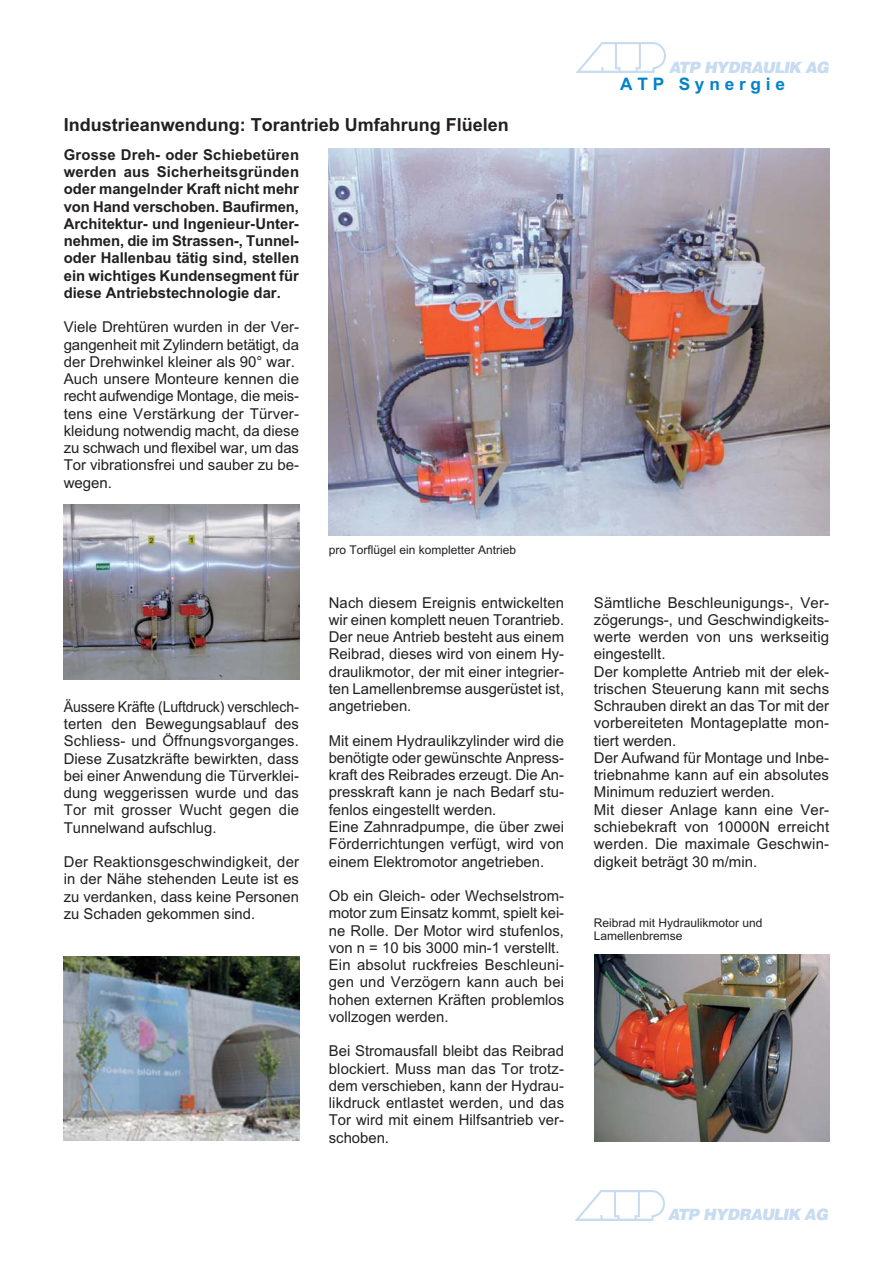
<style>
.page{position:relative;width:893px;height:1263px;background:#fff}
.page>*{position:absolute;margin:0;border:0;box-sizing:border-box;transform-origin:0 0}
.t1{font:700 18px "Arial";color:#231f20}
.t2{font:700 17.25px "Arial";color:#0083ca}
.t3{font:italic 900 15.6px "Helvetica";letter-spacing:-.055em;color:#c7dbf1}
.t4{font:15px/17.2px "Arial";color:#231f20}
.t5{font:700 15px/17.2px "Arial";color:#231f20;text-align:justify}
.t6{font:15px/17.2px "Arial";color:#231f20;text-align:justify;scale:.94 1}
.t7{font:12px/13.5px "Arial";color:#231f20}
</style>
<div class="page">
<img style="left:577px;top:43px;width:88px;height:30px">
<img style="left:64px;top:505px;width:235px;height:174px">
<img style="left:576px;top:1190px;width:88px;height:30px">
<img style="left:329px;top:149px;width:500px;height:387px">
<img style="left:64px;top:957px;width:235px;height:184px">
<img style="left:594px;top:954px;width:235px;height:187px">
<p class="t1" style="left:64px;top:118px;width:447px">Industrieanwendung: Torantrieb Umfahrung Flüelen</p>
<p class="t5" style="left:64px;top:147px;width:237px">Grosse Dreh- oder Schiebetüren werden aus Sicherheitsgründen oder mangelnder Kraft nicht mehr von Hand verschoben. Baufirmen, Architektur- und Ingenieur-Unter&shy;nehmen, die im Strassen-, Tunnel&shy;oder Hallenbau tätig sind, stellen ein wichtiges Kundensegment für diese Antriebstechnologie dar.</p>
<p class="t4" style="left:64px;top:320px;width:237px">Viele Drehtüren wurden in der Ver&shy;gangenheit mit Zylindern betätigt, da der Drehwinkel kleiner als 90° war.<br>Auch unsere Monteure kennen die recht aufwendige Montage, die meis&shy;tens eine Verstärkung der Türver&shy;kleidung notwendig macht, da diese zu schwach und flexibel war, um das<br>Tor vibrationsfrei und sauber zu be&shy;wegen.</p>
<p class="t6" style="left:64px;top:699px;width:252px">Äussere Kräfte (Luftdruck) verschlech&shy;terten den Bewegungsablauf des Schliess- und Öffnungsvorganges.<br>Diese Zusatzkräfte bewirkten, dass bei einer Anwendung die Türverklei&shy;dung weggerissen wur de und das Tor mit grosser Wucht gegen die Tunnel wand aufschlug.</p>
<p class="t4" style="left:64px;top:855px;width:237px;text-align:justify">Der Reaktionsgeschwindigkeit, der in der Nähe stehenden Leute ist es zu verdanken, dass keine Personen zu Schaden gekommen sind.</p>
<p class="t7" style="left:329px;top:544px;width:189px">pro Torflügel ein kompletter Antrieb</p>
<p class="t4" style="left:329px;top:595px;width:237px;text-align:justify">Nach diesem Ereignis entwickelten wir einen komplett neuen Torantrieb.<br>Der neue Antrieb besteht aus einem Reibrad, dieses wird von einem Hy&shy;draulikmotor, der mit einer integrier&shy;ten Lamellenbremse ausgerüstet ist, angetrieben.</p>
<p class="t4" style="left:329px;top:733px;width:237px">Mit einem Hydraulikzylinder wird die benötigte oder gewünschte Anpress - kraft des Reibrades erzeugt. Die An&shy;presskraft kann je nach Bedarf stu&shy;fenlos eingestellt werden.<br>Eine Zahnradpumpe, die über zwei Förderrichtungen verfügt, wird von einem Elektromotor angetrieben.</p>
<p class="t4" style="left:329px;top:888px;width:237px">Ob ein Gleich- oder Wechselstrom&shy;motor zum Einsatz kommt, spielt kei&shy;ne Rolle. Der Motor wird stufenlos, von n = 10 bis 3000 min-1 verstellt.<br>Ein absolut ruckfreies Beschleuni&shy;gen und Verzögern kann auch bei hohen externen Kräften problemlos vollzogen werden.</p>
<p class="t4" style="left:329px;top:1044px;width:237px;text-align:justify">Bei Stromausfall bleibt das Reibrad blockiert. Muss man das Tor trotz&shy;dem verschieben, kann der Hydrau&shy;likdruck entlastet werden, und das Tor wird mit einem Hilfsantrieb ver&shy;schoben.</p>
<p class="t3" style="left:669px;top:61px;width:162px">ATP HYDRAULIK AG</p>
<p class="t2" style="left:620px;top:78px;width:166px">A T P S y n e r g i e</p>
<p class="t4" style="left:594px;top:595px;width:237px">Sämtliche Beschleunigungs-, Ver - zögerungs-, und Geschwindigkeits - werte werden von uns werkseitig eingestellt.<br>Der komplette Antrieb mit der elek&shy;trischen Steuerung kann mit sechs<br>Schrauben direkt an das Tor mit der vorbereiteten Montageplatte mon&shy;tiert werden.<br>Der Aufwand für Montage und Inbe&shy;triebnahme kann auf ein absolutes<br>Minimum reduziert werden.<br>Mit dieser Anlage kann eine Ver&shy;schiebekraft von 10000N erreicht werden. Die maximale Geschwin&shy;digkeit beträgt 30 m/min.</p>
<p class="t7" style="left:594px;top:917px;width:170px">Reibrad mit Hydraulikmotor und<br>Lamellenbremse</p>
<p class="t3" style="left:668px;top:1209px;width:162px">ATP HYDRAULIK AG</p>
</div>
